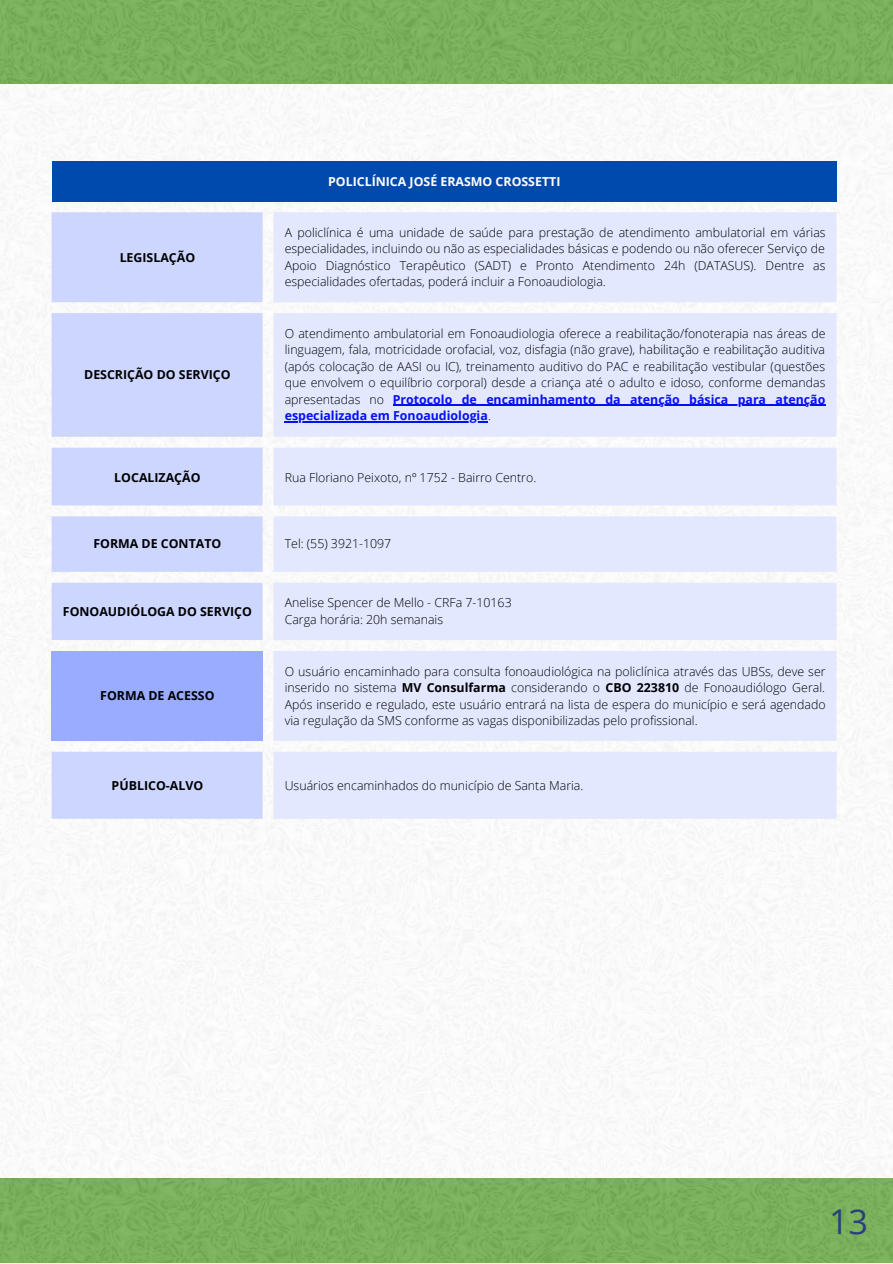
<style>
.page{position:relative;width:893px;height:1264px;background:#fff}
.page>*{position:absolute;margin:0;border:0;box-sizing:border-box;transform-origin:0 0}
.t1{font:34.2px "Open Sans";color:#28407e}
.t2{font:300 12.3px/16.5px "Open Sans";color:#000;text-align:justify}
.t3{font:700 12.3px "Open Sans";color:#000}
.t4{font:700 12.3px "Open Sans";color:#fff}
.s1{font-weight:700;color:#050ef8}
.s2{font-weight:700}
</style>
<div class="page">
<img style="left:0;top:84px;width:892px;height:1093px">
<div style="left:0;top:0;width:892px;height:84px;background:#78b356"></div>
<div style="left:0;top:1177px;width:892px;height:85px;background:#78b356"></div>
<div style="left:52px;top:161px;width:784px;height:40px;background:#004aad"></div>
<svg style="left:52px;top:212px;width:210px;height:606px;background:#d2dafe"></svg>
<svg style="left:273px;top:212px;width:563px;height:606px;background:#e5e9fe"></svg>
<div style="left:52px;top:651px;width:210px;height:90px;background:#99acff"></div>
<hr style="left:393px;top:405px;width:432px;height:1px;background:#050ef8">
<hr style="left:285px;top:421px;width:203px;height:1px;background:#050ef8">
<p class="t3" style="left:120px;top:248px;width:77px">LEGISLAÇÃO</p>
<p class="t3" style="left:84px;top:366px;width:148px">DESCRIÇÃO DO SERVIÇO</p>
<p class="t4" style="left:328px;top:172px;width:234px">POLICLÍNICA JOSÉ ERASMO CROSSETTI</p>
<p class="t2" style="left:285px;top:224px;width:542px">A policlínica é uma unidade de saúde para prestação de atendimento ambulatorial em várias especialidades, incluindo ou não as especialidades básicas e podendo ou não oferecer Serviço de Apoio Diagnóstico Terapêutico (SADT) e Pronto Atendimento 24h (DATASUS). Dentre as especialidades ofertadas, poderá incluir a Fonoaudiologia.</p>
<p class="t2" style="left:285px;top:325px;width:542px">O atendimento ambulatorial em Fonoaudiologia oferece a reabilitação/fonoterapia nas áreas de linguagem, fala, motricidade orofacial, voz, disfagia (não grave), habilitação e reabilitação auditiva (após colocação de AASI ou IC), treinamento auditivo do PAC e reabilitação vestibular (questões que envolvem o equilíbrio corporal) desde a criança até o adulto e idoso, conforme demandas apresentadas no <span class="s1">Protocolo de encaminhamento da atenção básica para atenção especializada em Fonoaudiologia</span>.</p>
<p class="t3" style="left:114px;top:468px;width:88px">LOCALIZAÇÃO</p>
<p class="t2" style="left:285px;top:468px;width:253px">Rua Floriano Peixoto, nº 1752 - Bairro Centro.</p>
<p class="t3" style="left:93px;top:535px;width:129px">FORMA DE CONTATO</p>
<p class="t2" style="left:285px;top:535px;width:108px">Tel: (55) 3921-1097</p>
<p class="t3" style="left:63px;top:602px;width:190px">FONOAUDIÓLOGA DO SERVIÇO</p>
<p class="t2" style="left:285px;top:594px;width:228px">Anelise Spencer de Mello - CRFa 7-10163</p>
<p class="t2" style="left:285px;top:611px;width:160px">Carga horária: 20h semanais</p>
<p class="t3" style="left:100px;top:687px;width:116px">FORMA DE ACESSO</p>
<p class="t2" style="left:285px;top:662px;width:542px">O usuário encaminhado para consulta fonoaudiológica na policlínica através das UBSs, deve ser inserido no sistema <span class="s2">MV Consulfarma</span> considerando o <span class="s2">CBO 223810</span> de Fonoaudiólogo Geral.<br>Após inserido e regulado, este usuário entrará na lista de espera do município e será agendado via regulação da SMS conforme as vagas disponibilizadas pelo profissional.</p>
<p class="t3" style="left:112px;top:776px;width:93px">PÚBLICO-ALVO</p>
<p class="t2" style="left:285px;top:776px;width:300px">Usuários encaminhados do município de Santa Maria.</p>
<p class="t1" style="left:828px;top:1197px;width:41px">13</p>
</div>
